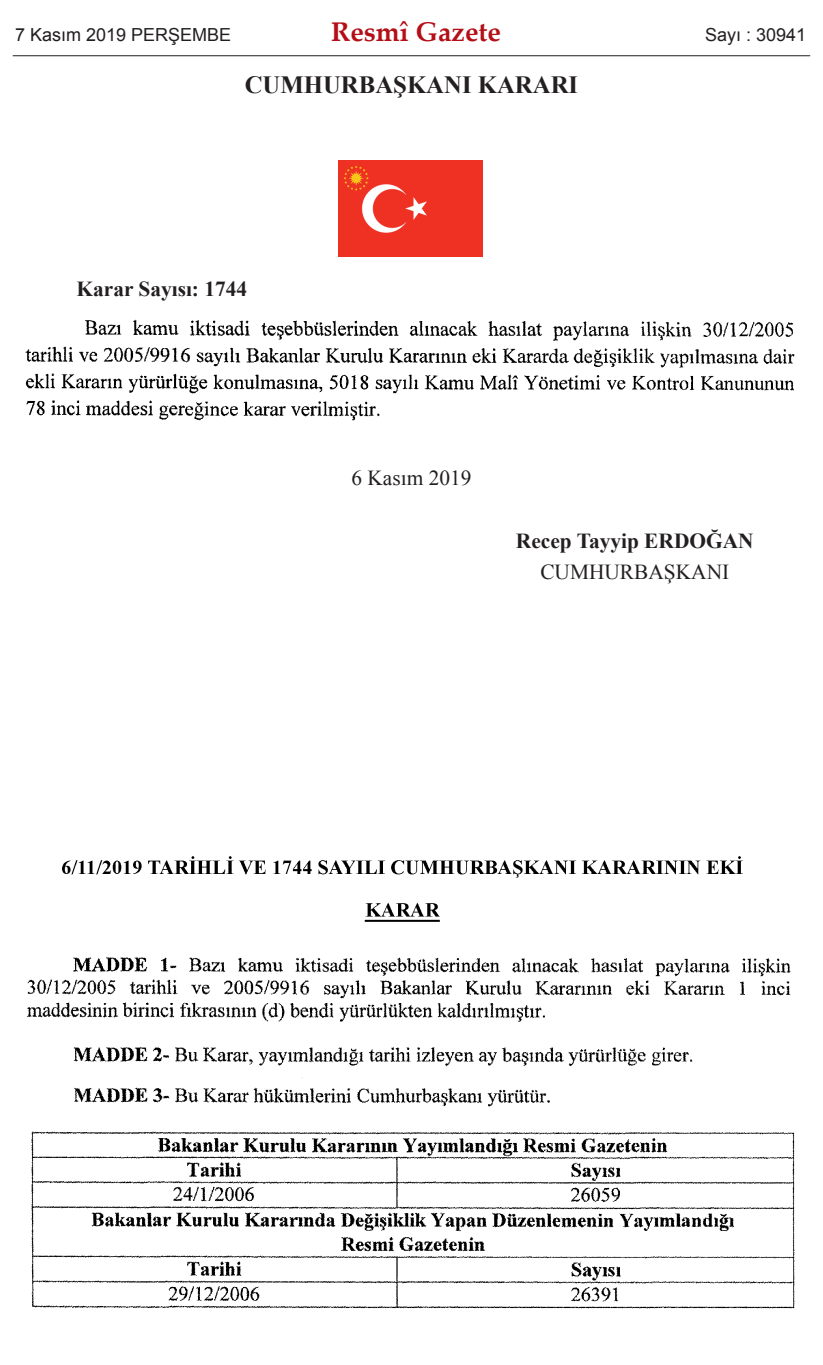
<style>
.page{position:relative;width:823px;height:1365px;background:#fff}
.page>*{position:absolute;margin:0;border:0;box-sizing:border-box;transform-origin:0 0}
.t1{font:700 27px "Palatino Linotype";color:#b40e16}
.t2{font:700 24.75px "Times New Roman";color:#231f20}
.t3{font:700 21.38px "Times New Roman";color:#231f20}
.t4{font:21.38px "Times New Roman";color:#231f20}
.t5{font:18px "Arial";color:#231f20}
</style>
<div class="page">
<img style="left:339px;top:160px;width:143px;height:96px">
<img style="left:25px;top:319px;width:770px;height:102px">
<img style="left:27px;top:856px;width:768px;height:453px">
<hr style="left:13px;top:55px;width:797px;height:1px;background:#231f20">
<p class="t5" style="left:15px;top:25px;width:218px">7 Kasım 2019 PERŞEMBE</p>
<p class="t1" style="left:331px;top:21px;width:171px">Resmî Gazete</p>
<p class="t5" style="left:705px;top:25px;width:103px">Sayı : 30941</p>
<p class="t2" style="left:245px;top:71px;width:335px">CUMHURBAŞKANI KARARI</p>
<p class="t3" style="left:77px;top:277px;width:172px">Karar Sayısı: 1744</p>
<p class="t4" style="left:351px;top:466px;width:121px">6 Kasım 2019</p>
<p class="t3" style="left:516px;top:529px;width:239px">Recep Tayyip ERDOĞAN</p>
<p class="t4" style="left:540px;top:560px;width:190px">CUMHURBAŞKANI</p>
</div>
